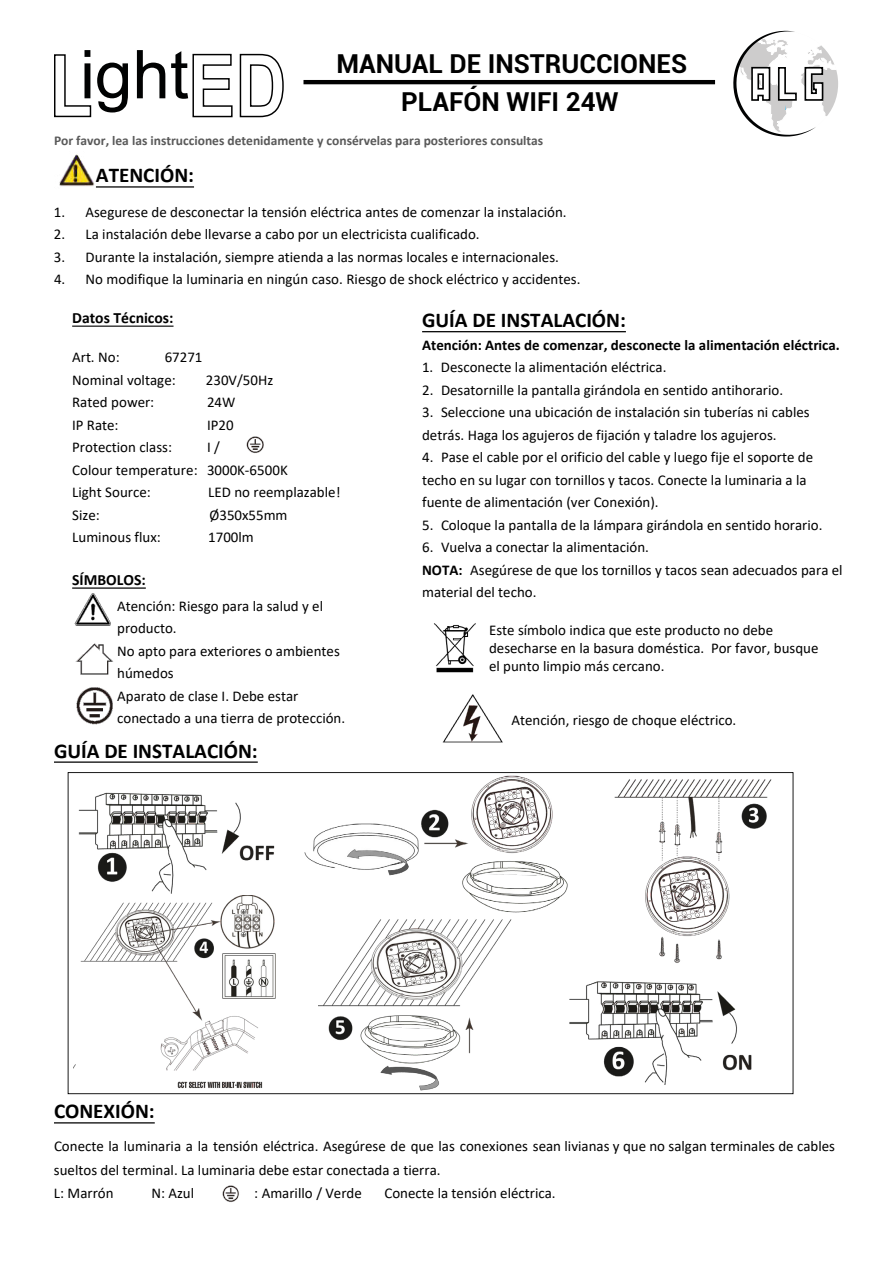
<style>
.page{position:relative;width:893px;height:1263px;background:#fff}
.page>*{position:absolute;margin:0;border:0;box-sizing:border-box;transform-origin:0 0}
.t1{font:700 54px "Calibri";color:#000}
.t2{font:700 26.1px "Roboto";color:#000}
.t3{font:700 21.15px "Calibri";color:#000}
.t4{font:700 15.75px "Calibri";color:#000}
.t5{font:15px/22.5px "Calibri";color:#000}
.t6{font:700 15px "Calibri";color:#000}
.t7{font:14.85px/22.5px "Calibri";color:#000}
.t8{font:700 13.5px "Calibri";color:#595959}
.s1{font-size:14.85px}
.s2{font-weight:700}
</style>
<div class="page">
<svg style="left:733px;top:31px;width:105px;height:106px"></svg>
<svg style="left:54px;top:50px;width:74px;height:67px"></svg>
<svg style="left:137px;top:50px;width:28px;height:48px"></svg>
<svg style="left:171px;top:51px;width:62px;height:66px"></svg>
<svg style="left:239px;top:53px;width:45px;height:64px"></svg>
<hr style="left:303px;top:80px;width:412px;height:4px;background:#000">
<img style="left:434px;top:623px;width:42px;height:50px">
<img style="left:442px;top:694px;width:61px;height:49px">
<hr style="left:96px;top:186px;width:98px;height:2px;background:#000">
<hr style="left:54px;top:761px;width:204px;height:2px;background:#000">
<hr style="left:54px;top:1122px;width:101px;height:1px;background:#000">
<img style="left:59px;top:154px;width:45px;height:34px">
<hr style="left:72px;top:326px;width:102px;height:1px;background:#000">
<hr style="left:72px;top:588px;width:74px;height:1px;background:#000">
<img style="left:76px;top:687px;width:37px;height:38px">
<img style="left:75px;top:643px;width:38px;height:32px">
<img style="left:74px;top:593px;width:37px;height:33px">
<hr style="left:422px;top:331px;width:204px;height:1px;background:#000">
<img style="left:222px;top:1185px;width:17px;height:17px">
<img style="left:246px;top:436px;width:18px;height:17px">
<img style="left:74px;top:772px;width:498px;height:141px">
<img style="left:599px;top:772px;width:195px;height:203px">
<img style="left:74px;top:896px;width:218px;height:199px">
<img style="left:318px;top:911px;width:200px;height:184px">
<img style="left:559px;top:950px;width:201px;height:145px">
<h2 class="t2" style="left:336px;top:45px;width:352px">MANUAL DE INSTRUCCIONES</h2>
<h1 class="t1" style="left:70px;top:43px;width:755px">INSTRUCCIONES DE INSTALACIÓN</h1>
<p class="t8" style="left:54px;top:131px;width:491px">Por favor, lea las instrucciones detenidamente y consérvelas para posteriores consultas</p>
<h3 class="t3" style="left:96px;top:160px;width:100px">ATENCIÓN:</h3>
<p class="t5" style="left:54px;top:200px;width:514px">1. Asegurese de desconectar la tensión eléctrica antes de comenzar la instalación.</p>
<p class="t5" style="left:54px;top:222px;width:427px">2. La instalación debe llevarse a cabo por un electricista cualificado.</p>
<p class="t5" style="left:54px;top:245px;width:506px">3. Durante la instalación, siempre atienda a las normas locales e internacionales.</p>
<p class="t5" style="left:54px;top:267px;width:528px">4. No modifique la luminaria en ningún caso. Riesgo de shock eléctrico y accidentes.</p>
<h2 class="t2" style="left:401px;top:84px;width:219px">PLAFÓN WIFI 24W</h2>
<p class="t4" style="left:72px;top:306px;width:103px">Datos Técnicos:</p>
<p class="t5" style="left:72px;top:346px;width:49px">Art. No:</p>
<p class="t5" style="left:165px;top:346px;width:39px">67271</p>
<p class="t7" style="left:72px;top:368px;width:105px">Nominal voltage:</p>
<p class="t7" style="left:206px;top:368px;width:69px">230V/50Hz</p>
<p class="t7" style="left:72px;top:391px;width:84px">Rated power:</p>
<p class="t7" style="left:207px;top:391px;width:30px">24W</p>
<p class="t7" style="left:72px;top:413px;width:48px">IP Rate:</p>
<p class="t7" style="left:207px;top:413px;width:28px">IP20</p>
<p class="t7" style="left:72px;top:436px;width:101px">Protection class:</p>
<p class="t5" style="left:207px;top:436px;width:14px">I/</p>
<p class="t7" style="left:72px;top:458px;width:217px">Colour temperature: 3000K-6500K<br>Light Source:<br>Size:<br>Luminous flux:</p>
<p class="t5" style="left:208px;top:481px;width:134px">LED no reemplazable!<br>Ø350x55mm<br>1700lm</p>
<p class="t4" style="left:72px;top:568px;width:75px">SÍMBOLOS:</p>
<p class="t5" style="left:117px;top:594px;width:230px">Atención: Riesgo para la salud y el producto.<br>No apto para exteriores o ambientes húmedos<br>Aparato de clase I. Debe estar conectado a una tierra de protección.</p>
<h3 class="t3" style="left:54px;top:735px;width:205px">GUÍA DE INSTALACIÓN:</h3>
<h3 class="t3" style="left:422px;top:305px;width:205px">GUÍA DE INSTALACIÓN:</h3>
<p class="t6" style="left:422px;top:334px;width:419px">Atención: Antes de comenzar, desconecte la alimentación eléctrica.</p>
<p class="t5" style="left:422px;top:355px;width:246px">1. Desconecte la alimentación eléctrica.</p>
<p class="t5" style="left:422px;top:378px;width:362px"><span class="s1">2.</span> Desatornille la pantalla girándola en sentido antihorario.</p>
<p class="t5" style="left:422px;top:400px;width:389px">3. Seleccione una ubicación de instalación sin tuberías ni cables detrás. Haga los agujeros de fijación y taladre los agujeros.</p>
<p class="t5" style="left:422px;top:445px;width:393px">4. Pase el cable por el orificio del cable y luego fije el soporte de techo en su lugar con tornillos y tacos. Conecte la luminaria a la fuente de alimentación (ver Conexión).</p>
<p class="t5" style="left:422px;top:513px;width:402px">5. Coloque la pantalla de la lámpara girándola en sentido horario.</p>
<p class="t5" style="left:422px;top:535px;width:422px">6. Vuelva a conectar la alimentación.<br><span class="s2">NOTA:</span> Asegúrese de que los tornillos y tacos sean adecuados para el material del techo.</p>
<p class="t5" style="left:489px;top:620px;width:331px;line-height:17.9px">Este símbolo indica que este producto no debe desecharse en la basura doméstica. Por favor, busque el punto limpio más cercano.</p>
<p class="t5" style="left:511px;top:708px;width:226px">Atención, riesgo de choque eléctrico.</p>
<h3 class="t3" style="left:54px;top:1096px;width:102px">CONEXIÓN:</h3>
<p class="t5" style="left:54px;top:1134px;width:782px;line-height:23.4px">Conecte la luminaria a la tensión eléctrica. Asegúrese de que las conexiones sean livianas y que no salgan terminales de cables sueltos del terminal. La luminaria debe estar conectada a tierra.<br>L: Marrón</p>
<p class="t5" style="left:151px;top:1181px;width:44px">N: Azul</p>
<p class="t5" style="left:254px;top:1181px;width:109px">: Amarillo / Verde</p>
<p class="t5" style="left:384px;top:1181px;width:173px">Conecte la tensión eléctrica.</p>
</div>
